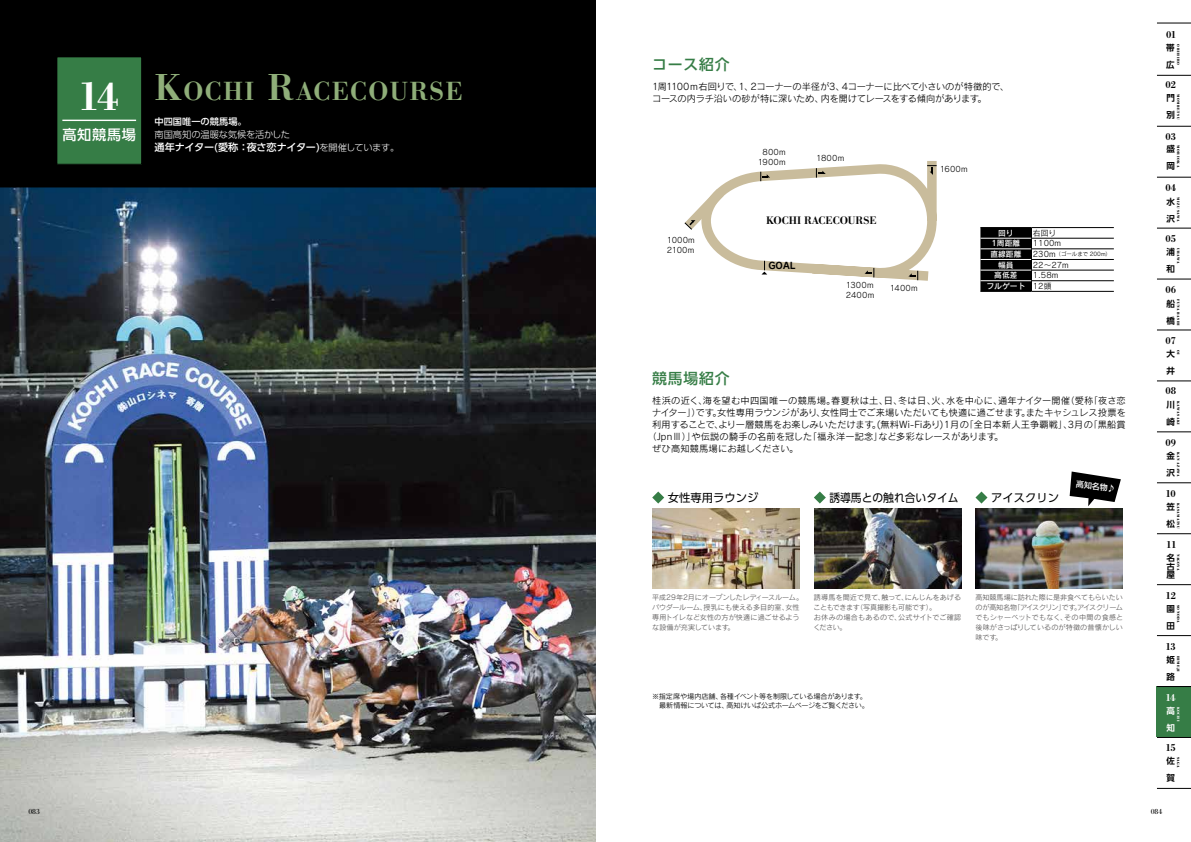
<style>
.page{position:relative;width:1191px;height:842px;background:#fff}
.page>*{position:absolute;margin:0;border:0;box-sizing:border-box;transform-origin:0 0}
.t1{font:600 42.5px "Bodoni Antiqua T";color:#fff}
.t2{font:600 27.3px "Bodoni Antiqua T";letter-spacing:.05em;color:#8fae79}
.t3{font:500 14.9px "UD Shin Go Pro";letter-spacing:.05em;color:#367d46}
.t4{font:500 14.2px "UD Shin Go Pro";letter-spacing:.05em;color:#fff}
.t5{font:11.3px "UD Shin Go Pro";color:#000}
.t6{font:600 11.3px "Bodoni Antiqua T";color:#000}
.t7{font:11.3px "UD Shin Go Pro";color:#000;scale:.95 1}
.t8{font:600 10.6px "Bodoni Antiqua T";letter-spacing:-.005em;color:#000}
.t9{font:600 10.6px "Bodoni Antiqua T";color:#fff}
.t10{font:500 10.1px "UD Shin Go Pro";letter-spacing:-.025em;color:#fff}
.t11{font:9.2px "Rodin Pro M";color:#000}
.t12{font:9.2px/12.1px "Rodin Pro M";letter-spacing:-.03em;color:#000}
.t13{font:9.2px "Rodin Pro M";letter-spacing:.02em;color:#000}
.t14{font:9.2px "Rodin Pro M";letter-spacing:.035em;color:#000}
.t15{font:300 9.2px "UD Shin Go Pro";letter-spacing:-.005em;color:#fff}
.t16{font:500 9.2px "UD Shin Go Pro";color:#fff}
.t17{font:9.2px "Rodin Pro B";color:#000}
.t18{font:700 8.5px/17px "UD Shin Go Pro De";color:#000}
.t19{font:8.5px "Rodin Pro DB";color:#fff}
.t20{font:700 8.5px/17px "UD Shin Go Pro De";color:#fff}
.t21{font:7.8px/9.6px "Rodin Pro M";letter-spacing:.015em;color:#000;text-align:right}
.t22{font:7.8px "Rodin Pro DB";color:#fff}
.t23{font:7.8px "Bodoni Antiqua T";color:#000}
.t24{font:7.1px/9.9px "Rodin Pro M";letter-spacing:-.005em;color:#595757}
.t25{font:7.1px/9.2px "Rodin Pro M";letter-spacing:-.03em;color:#000}
.t26{font:5.5px "Rodin Pro M";color:#000}
.t27{font:700 3.5px "Bodoni Antiqua T";letter-spacing:.2em;color:#000}
.t28{font:700 3.5px "Bodoni Antiqua T";letter-spacing:.13em;color:#fff}
.s1{font-size:39px}
.s2{font-weight:300;font-size:9.2px}
.s3{font-size:7.8px}
.s4{font-family:"Rodin Pro M";color:#000}
</style>
<div class="page">
<img style="left:0;top:187px;width:595px;height:655px">
<img style="left:652px;top:509px;width:147px;height:79px">
<img style="left:975px;top:509px;width:148px;height:79px">
<img style="left:814px;top:509px;width:147px;height:79px">
<hr style="left:980px;top:227px;width:51px;height:1px;background:#000">
<hr style="left:980px;top:291px;width:51px;height:1px;background:#000">
<hr style="left:1031px;top:227px;width:82px;height:1px;background:#000">
<hr style="left:1031px;top:238px;width:82px;height:1px;background:#000">
<hr style="left:1031px;top:248px;width:82px;height:1px;background:#000">
<hr style="left:1031px;top:259px;width:82px;height:1px;background:#000">
<hr style="left:1031px;top:270px;width:82px;height:1px;background:#000">
<hr style="left:1031px;top:280px;width:82px;height:1px;background:#000">
<svg style="left:980px;top:228px;width:52px;height:63px;background:#151515"></svg>
<hr style="left:1031px;top:291px;width:82px;height:1px;background:#000">
<svg style="left:684px;top:161px;width:253px;height:120px"></svg>
<svg style="left:1069px;top:471px;width:51px;height:35px"></svg>
<div style="left:0;top:0;width:595px;height:187px;background:#000"></div>
<div style="left:57px;top:57px;width:85px;height:107px;background:#367d46"></div>
<hr style="left:62px;top:120px;width:74px;height:1px;background:#fff">
<svg style="left:975px;top:491px;width:12px;height:12px"></svg>
<svg style="left:652px;top:491px;width:12px;height:12px"></svg>
<svg style="left:814px;top:491px;width:12px;height:12px"></svg>
<div style="left:1157px;top:686px;width:34px;height:51px;background:#367d46"></div>
<hr style="left:1157px;top:75px;width:34px;height:1px;background:#000">
<hr style="left:1157px;top:126px;width:34px;height:1px;background:#000">
<hr style="left:1157px;top:228px;width:34px;height:1px;background:#000">
<hr style="left:1157px;top:177px;width:34px;height:1px;background:#000">
<hr style="left:1157px;top:279px;width:34px;height:1px;background:#000">
<hr style="left:1157px;top:381px;width:34px;height:1px;background:#000">
<hr style="left:1157px;top:330px;width:34px;height:1px;background:#000">
<hr style="left:1157px;top:431px;width:34px;height:1px;background:#000">
<hr style="left:1157px;top:482px;width:34px;height:1px;background:#000">
<hr style="left:1157px;top:584px;width:34px;height:1px;background:#000">
<hr style="left:1157px;top:635px;width:34px;height:1px;background:#000">
<hr style="left:1157px;top:737px;width:34px;height:1px;background:#000">
<hr style="left:1157px;top:788px;width:34px;height:1px;background:#000">
<hr style="left:1157px;top:686px;width:34px;height:1px;background:#000">
<hr style="left:1157px;top:533px;width:34px;height:1px;background:#000">
<hr style="left:1157px;top:23px;width:34px;height:1px;background:#000">
<h1 class="t1" style="left:78px;top:71px;width:42px">14</h1>
<h3 class="t4" style="left:62px;top:123px;width:75px">高知競馬場</h3>
<h2 class="t2" style="left:154px;top:75px;width:309px"><span class="s1">K</span>OCHI <span class="s1">R</span>ACECOURSE</h2>
<p class="t16" style="left:154px;top:114px;width:94px">中四国唯一の競馬場。</p>
<p class="t15" style="left:154px;top:127px;width:137px">南国高知の温暖な気候を活かした</p>
<h3 class="t10" style="left:154px;top:139px;width:246px">通年ナイター(愛称：夜さ恋ナイター)<span class="s2">を開催しています。</span></h3>
<h3 class="t3" style="left:652px;top:52px;width:79px">コース紹介</h3>
<p class="t12" style="left:652px;top:80px;width:358px">1周1100ｍ右回りで、1、2コーナーの半径が3、4コーナーに比べて小さいのが特徴的で、コースの内ラチ沿いの砂が特に深いため、内を開けてレースをする傾向があります。</p>
<p class="t21" style="left:667px;top:235px;width:29px">1000m</p>
<p class="t21" style="left:667px;top:245px;width:29px">2100m</p>
<h3 class="t3" style="left:652px;top:367px;width:79px">競馬場紹介</h3>
<p class="t21" style="left:757px;top:147px;width:29px">800m<br>1900m</p>
<p class="t21" style="left:816px;top:153px;width:29px">1800m</p>
<h3 class="t6" style="left:766px;top:214px;width:112px">KOCHI RACECOURSE</h3>
<p class="t17" style="left:768px;top:260px;width:29px">GOAL</p>
<p class="t21" style="left:846px;top:280px;width:29px">1300m</p>
<p class="t21" style="left:889px;top:283px;width:29px">1400m</p>
<p class="t21" style="left:846px;top:290px;width:30px">2400m</p>
<p class="t21" style="left:939px;top:164px;width:29px">1600m</p>
<p class="t22" style="left:998px;top:228px;width:17px">回り</p>
<p class="t21" style="left:1033px;top:228px;width:25px">右回り</p>
<p class="t22" style="left:991px;top:238px;width:30px">1周距離</p>
<p class="t21" style="left:1033px;top:238px;width:30px">1100m</p>
<p class="t22" style="left:990px;top:249px;width:33px">直線距離</p>
<p class="t26" style="left:1033px;top:251px;width:80px"><span class="s3">230m</span>（ゴールまで 200m）</p>
<p class="t22" style="left:998px;top:260px;width:17px">幅員</p>
<p class="t21" style="left:1033px;top:260px;width:37px">22〜27m</p>
<p class="t22" style="left:994px;top:270px;width:25px">高低差</p>
<p class="t21" style="left:1033px;top:270px;width:27px">1.58m</p>
<p class="t22" style="left:986px;top:281px;width:66px">フルゲート <span class="s4">12頭</span></p>
<p class="t14" style="left:652px;top:394px;width:475px">桂浜の近く、海を望む中四国唯一の競馬場。春夏秋は土、日、冬は日、火、水を中心に、通年ナイター開催（愛称「夜さ恋</p>
<p class="t11" style="left:652px;top:406px;width:475px">ナイター」）です。女性専用ラウンジがあり、女性同士でご来場いただいても快適に過ごせます。またキャシュレス投票を</p>
<p class="t11" style="left:652px;top:418px;width:475px">利用することで、より一層競馬をお楽しみいただけます。(無料Wi-Fiあり)1月の「全日本新人王争覇戦」、3月の「黒船賞</p>
<p class="t13" style="left:647px;top:430px;width:357px">（JpnⅢ）」や伝説の騎手の名前を冠した「福永洋一記念」など多彩なレースがあります。</p>
<p class="t13" style="left:652px;top:442px;width:148px">ぜひ高知競馬場にお越しください。</p>
<p class="t19" style="left:1076px;top:479px;width:41px;rotate:6deg">高知名物♪</p>
<h3 class="t5" style="left:668px;top:488px;width:92px">女性専用ラウンジ</h3>
<h3 class="t7" style="left:829px;top:488px;width:138px">誘導馬との触れ合いタイム</h3>
<h3 class="t5" style="left:991px;top:488px;width:138px">アイスクリン　　　　　　</h3>
<p class="t24" style="left:652px;top:592px;width:152px">平成29年2月にオープンしたレディースルーム。パウダールーム、授乳にも使える多目的室、女性専用トイレなど女性の方が快適に過ごせるような設備が充実しています。</p>
<p class="t24" style="left:813px;top:592px;width:149px">誘導馬を間近で見て、触って、にんじんをあげることもできます（写真撮影も可能です）。<br>お休みの場合もあるので、公式サイトでご確認ください。</p>
<p class="t24" style="left:975px;top:592px;width:149px;text-align:justify">高知競馬場に訪れた際に是非食べてもらいたいのが高知名物「アイスクリン」です。アイスクリームでもシャーベットでもなく、その中間の食感と後味がさっぱりしているのが特徴の昔懐かしい味です。</p>
<p class="t25" style="left:652px;top:691px;width:218px">※指定席や場内店舗、各種イベント等を制限している場合があります。　最新情報については、高知けいば公式ホームページをご覧ください。</p>
<h3 class="t8" style="left:1166px;top:28px;width:12px">01</h3>
<p class="t18" style="left:1166px;top:39px;width:10px">帯広</p>
<p class="t27" style="left:1180px;top:44px;width:22px;rotate:90deg">OBIHIRO</p>
<h3 class="t8" style="left:1165px;top:78px;width:12px">02</h3>
<p class="t18" style="left:1166px;top:89px;width:9px">門別</p>
<p class="t27" style="left:1180px;top:94px;width:27px;rotate:90deg">MOMBETSU</p>
<h3 class="t8" style="left:1165px;top:130px;width:12px">03</h3>
<p class="t18" style="left:1166px;top:140px;width:10px">盛岡</p>
<p class="t27" style="left:1180px;top:145px;width:24px;rotate:90deg">MORIOKA</p>
<h3 class="t8" style="left:1165px;top:182px;width:12px">04</h3>
<p class="t18" style="left:1166px;top:193px;width:10px">水沢</p>
<p class="t27" style="left:1180px;top:197px;width:26px;rotate:90deg">MIZUSAWA</p>
<h3 class="t8" style="left:1165px;top:232px;width:12px">05</h3>
<p class="t18" style="left:1166px;top:243px;width:10px">浦和</p>
<p class="t27" style="left:1180px;top:248px;width:18px;rotate:90deg">URAWA</p>
<h3 class="t8" style="left:1165px;top:283px;width:12px">06</h3>
<p class="t18" style="left:1166px;top:294px;width:10px">船橋</p>
<p class="t27" style="left:1180px;top:299px;width:28px;rotate:90deg">FUNABASHI</p>
<h3 class="t8" style="left:1165px;top:334px;width:12px">07</h3>
<p class="t18" style="left:1166px;top:345px;width:10px">大井</p>
<p class="t27" style="left:1180px;top:350px;width:6px;rotate:90deg">OI</p>
<h3 class="t8" style="left:1165px;top:385px;width:12px">08</h3>
<p class="t18" style="left:1166px;top:396px;width:10px">川崎</p>
<p class="t27" style="left:1180px;top:400px;width:26px;rotate:90deg">KAWASAKI</p>
<h3 class="t8" style="left:1165px;top:436px;width:12px">09</h3>
<p class="t18" style="left:1166px;top:447px;width:10px">金沢</p>
<p class="t27" style="left:1180px;top:452px;width:27px;rotate:90deg">KANAZAWA</p>
<h3 class="t8" style="left:1165px;top:487px;width:12px">10</h3>
<p class="t18" style="left:1166px;top:498px;width:10px">笠松</p>
<p class="t27" style="left:1180px;top:503px;width:27px;rotate:90deg">KASAMATSU</p>
<h3 class="t8" style="left:1166px;top:538px;width:12px">11</h3>
<p class="t18" style="left:1166px;top:553px;width:10px;line-height:8.5px;text-align:justify">名古屋</p>
<p class="t27" style="left:1180px;top:554px;width:19px;rotate:90deg">NAGOYA</p>
<h3 class="t8" style="left:1165px;top:589px;width:12px">12</h3>
<p class="t18" style="left:1166px;top:600px;width:9px">園田</p>
<p class="t27" style="left:1180px;top:605px;width:19px;rotate:90deg">SONODA</p>
<h3 class="t8" style="left:1165px;top:640px;width:12px">13</h3>
<p class="t18" style="left:1166px;top:651px;width:10px">姫路</p>
<p class="t27" style="left:1180px;top:656px;width:17px;rotate:90deg">HIMEJI</p>
<h3 class="t9" style="left:1165px;top:691px;width:12px">14</h3>
<p class="t20" style="left:1166px;top:702px;width:10px">高知</p>
<p class="t28" style="left:1180px;top:707px;width:16px;rotate:90deg">KOCHI</p>
<h3 class="t8" style="left:1165px;top:741px;width:12px">15</h3>
<p class="t18" style="left:1166px;top:752px;width:10px">佐賀</p>
<p class="t27" style="left:1180px;top:757px;width:12px;rotate:90deg">SAGA</p>
<p class="t23" style="left:28px;top:807px;width:13px">083</p>
<p class="t23" style="left:1150px;top:807px;width:13px">084</p>
</div>
